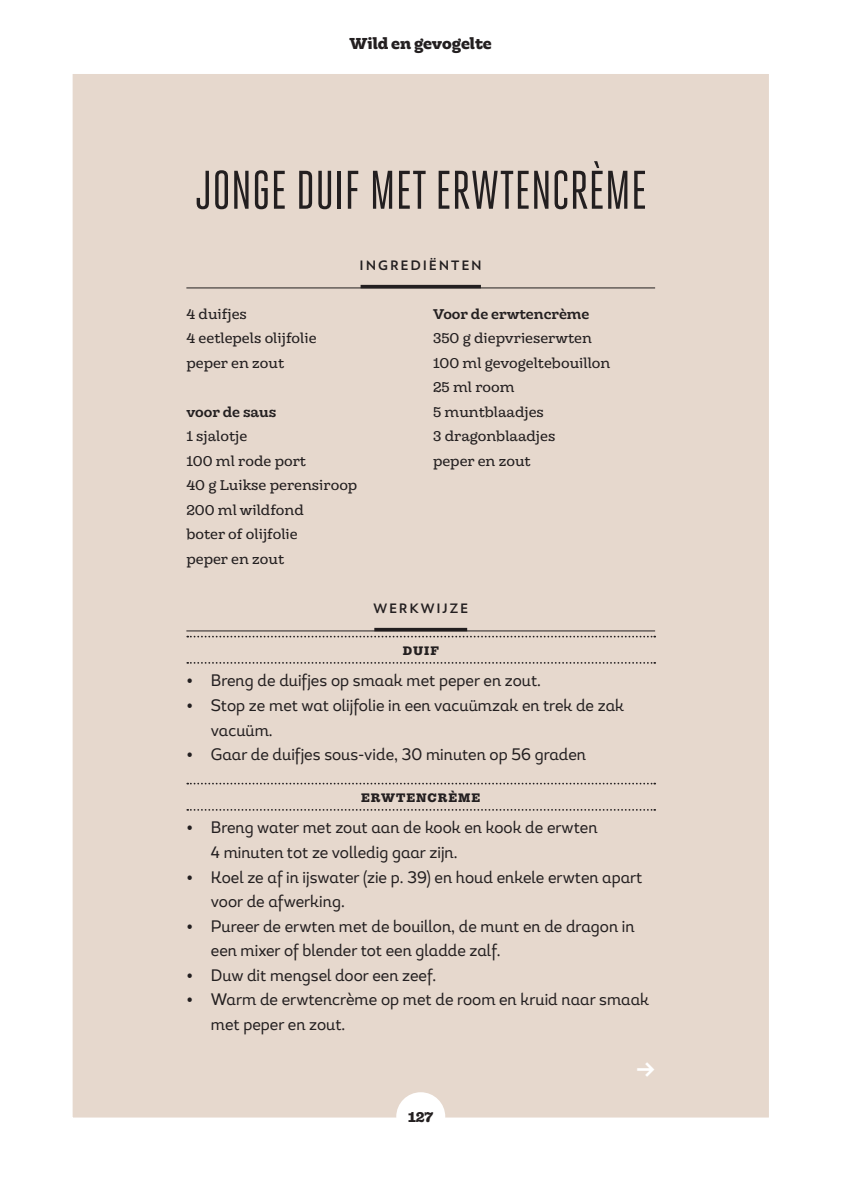
<style>
.page{position:relative;width:845px;height:1192px;background:#fff}
.page>*{position:absolute;margin:0;border:0;box-sizing:border-box;transform-origin:0 0}
.t1{font:54.25px "Heroic Condensed";color:#231f20}
.t2{font:500 33.25px "Rawson Pro";color:#fff}
.t3{font:16.62px/24.5px "Magallanes Cond";color:#231f20}
.t4{font:600 15.75px "Rawson Pro";letter-spacing:.12em;color:#231f20}
.t5{font:800 15.75px "Hernandez Niu";color:#231f20}
.t6{font:14px/24.5px "Hernandez Niu";color:#231f20}
.t7{font:700 14px "Hernandez Niu";color:#231f20}
.t8{font:800 14px "Hernandez Niu";color:#231f20}
.t9{font:800 12.25px "Hernandez Niu";letter-spacing:.08em;color:#231f20}
</style>
<div class="page">
<div style="left:0;top:0;width:842px;height:1191px;background:#e6d8cd;border:74px solid #fff"></div>
<div style="left:396px;top:1092px;width:49px;height:49px;background:#fff;border-radius:50%"></div>
<hr style="left:186px;top:287px;width:469px;height:1px;background:#231f20">
<hr style="left:361px;top:285px;width:120px;height:3px;background:#231f20">
<hr style="left:186px;top:630px;width:469px;height:1px;background:#231f20">
<hr style="left:374px;top:628px;width:93px;height:3px;background:#231f20">
<svg style="left:187px;top:636px;width:468px;height:1px"></svg>
<svg style="left:187px;top:662px;width:468px;height:2px"></svg>
<svg style="left:187px;top:783px;width:468px;height:1px"></svg>
<svg style="left:187px;top:809px;width:468px;height:2px"></svg>
<p class="t5" style="left:350px;top:34px;width:144px">Wild en gevogelte</p>
<h1 class="t1" style="left:195px;top:161px;width:454px">JONGE DUIF MET ERWTENCRÈME</h1>
<p class="t4" style="left:360px;top:256px;width:124px">INGREDIËNTEN</p>
<p class="t6" style="left:186px;top:302px;width:132px">4 duifjes<br>4 eetlepels olijfolie peper en zout</p>
<p class="t7" style="left:186px;top:403px;width:92px">voor de saus</p>
<p class="t6" style="left:186px;top:424px;width:172px">1 sjalotje<br>100 ml rode port<br>40 g Luikse perensiroop<br>200 ml wildfond<br>boter of olijfolie<br>peper en zout</p>
<p class="t7" style="left:433px;top:305px;width:158px">Voor de erwtencrème</p>
<p class="t6" style="left:433px;top:326px;width:179px">350 g diepvrieserwten<br>100 ml gevogeltebouillon<br>25 ml room<br>5 muntblaadjes<br>3 dragonblaadjes<br>peper en zout</p>
<p class="t4" style="left:373px;top:599px;width:96px">WERKWIJZE</p>
<p class="t9" style="left:403px;top:643px;width:38px">DUIF</p>
<p class="t3" style="left:186px;top:669px;width:356px">• Breng de duifjes op smaak met peper en zout.</p>
<p class="t3" style="left:211px;top:693px;width:415px;text-indent:-25px">• Stop ze met wat olijfolie in een vacuümzak en trek de zak vacuüm.</p>
<p class="t3" style="left:186px;top:742px;width:401px">• Gaar de duifjes sous-vide, 30 minuten op 56 graden</p>
<p class="t9" style="left:361px;top:790px;width:121px">ERWTENCRÈME</p>
<p class="t3" style="left:211px;top:816px;width:388px;text-indent:-25px">• Breng water met zout aan de kook en kook de erwten<br>4 minuten tot ze volledig gaar zijn.</p>
<p class="t3" style="left:211px;top:865px;width:433px;text-indent:-25px">• Koel ze af in ijswater (zie p. 39) en houd enkele erwten apart voor de afwerking.</p>
<p class="t3" style="left:211px;top:914px;width:425px;text-indent:-25px">• Pureer de erwten met de bouillon, de munt en de dragon in een mixer of blender tot een gladde zalf.</p>
<p class="t3" style="left:186px;top:963px;width:251px">• Duw dit mengsel door een zeef.</p>
<p class="t3" style="left:211px;top:987px;width:440px;text-indent:-25px">• Warm de erwtencrème op met de room en kruid naar smaak met peper en zout.</p>
<h2 class="t2" style="left:637px;top:1050px;width:20px">→</h2>
<p class="t8" style="left:408px;top:1108px;width:27px">127</p>
</div>
